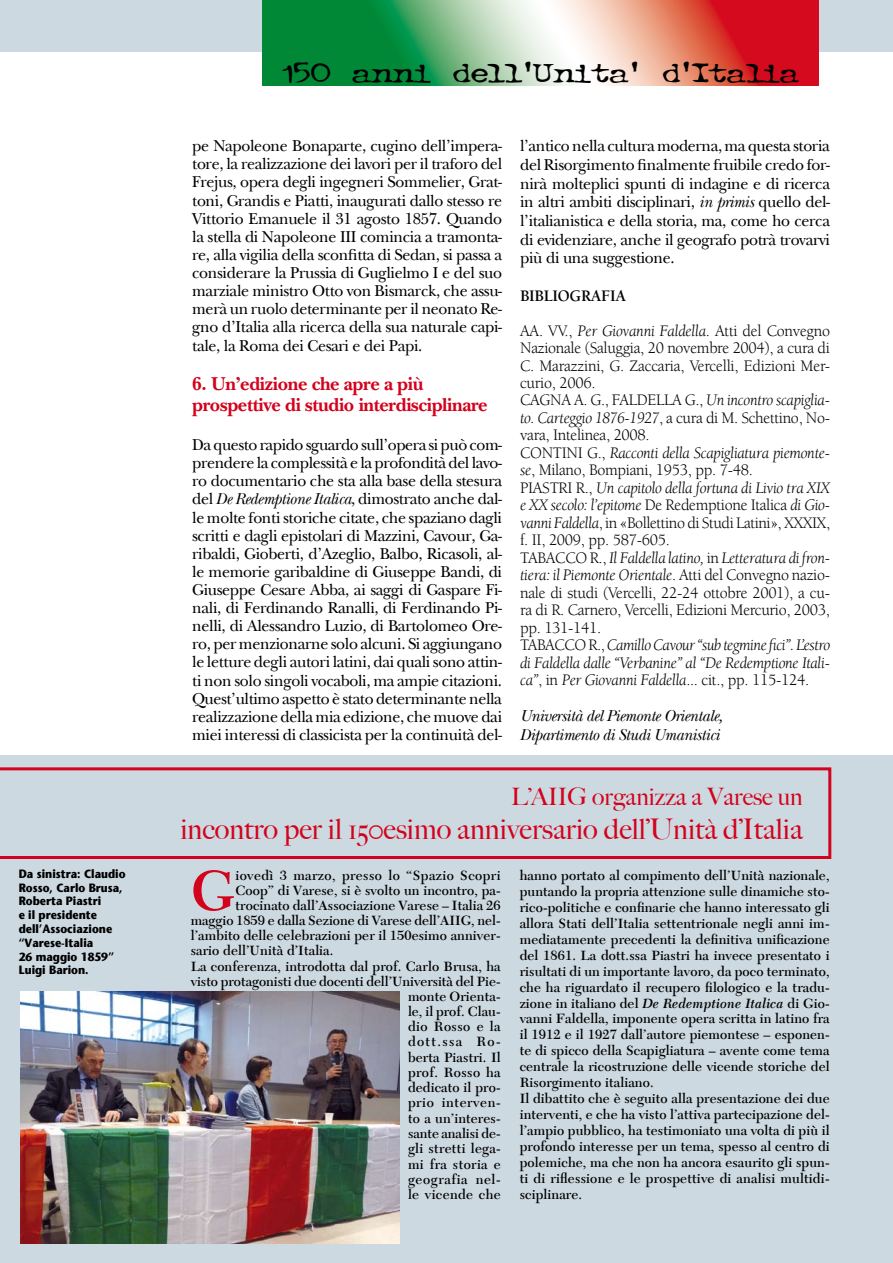
<style>
.page{position:relative;width:893px;height:1263px;background:#fff}
.page>*{position:absolute;margin:0;border:0;box-sizing:border-box;transform-origin:0 0}
.t1{font:600 59.4px "New Caledonia";color:#d3021d}
.t2{font:30px "Typewriter OS Oldstyle";color:#000;scale:1.35 1}
.t3{font:500 28.5px "Big Caslon";color:#d3021d}
.t4{font:500 24px "Big Caslon";color:#d3021d}
.t5{font:700 19.5px/21.1px "New Baskerville";letter-spacing:-.02em;color:#d3021d}
.t6{font:16.5px/18.1px "New Baskerville";letter-spacing:-.02em;color:#000;text-align:justify}
.t7{font:16.5px/17.4px "Berkeley";letter-spacing:-.02em;color:#000}
.t8{font:italic 16.5px/18.6px "New Baskerville";letter-spacing:-.02em;color:#000}
.t9{font:600 14.1px/15.9px "New Caledonia";letter-spacing:.01em;color:#000}
.t10{font:600 14.1px "New Caledonia";letter-spacing:.03em;color:#000}
.t11{font:600 14.1px "New Caledonia";letter-spacing:.045em;color:#000}
.t12{font:600 14.1px "New Caledonia";letter-spacing:.095em;color:#000}
.t13{font:700 12px/13.8px "Stone Sans";color:#000;scale:.9 1}
.s1{font-style:italic}
.s2{font-weight:700}
</style>
<div class="page">
<div style="left:0;top:0;width:893px;height:51px;background:#cdd9e0"></div>
<div style="left:0;top:755px;width:893px;height:508px;background:#cdd9e0"></div>
<svg style="left:263px;top:0;width:556px;height:85px;background:#979371"></svg>
<svg style="left:0;top:767px;width:831px;height:92px"></svg>
<img style="left:20px;top:992px;width:379px;height:251px">
<p class="t13" style="left:19px;top:866px;width:120px">Da sinistra: Claudio<br>Rosso, Carlo Brusa,<br>Roberta Piastri<br>e il presidente dell’Associazione “Varese-Italia<br>26 maggio 1859”<br>Luigi Barion.</p>
<h2 class="t2" style="left:282px;top:56px;width:385px">150 anni dell'Unita' d'Italia</h2>
<p class="t6" style="left:192px;top:137px;width:311px">pe Napoleone Bonaparte, cugino dell’impera&shy;tore, la realizzazione dei lavori per il traforo del Frejus, opera degli ingegneri Sommelier, Grat&shy;toni, Grandis e Piatti, inaugurati dallo stesso re Vittorio Emanuele il 31 agosto 1857. Quando la stella di Napoleone III comincia a tramonta&shy;re, alla vigilia della sconfitta di Sedan, si passa a considerare la Prussia di Guglielmo I e del suo marziale ministro Otto von Bismarck, che assu&shy;merà un ruolo determinante per il neonato Re&shy;gno d’Italia alla ricerca della sua naturale capi&shy;tale, la Roma dei Cesari e dei Papi.</p>
<p class="t5" style="left:192px;top:373px;width:297px">6. Un’edizione che apre a più prospettive di studio interdisciplinare</p>
<p class="t6" style="left:192px;top:435px;width:311px">Da questo rapido sguardo sull’opera si può com&shy;prendere la complessità e la profondità del lavo&shy;ro documentario che sta alla base della stesura del <span class="s1">De Redemptione Italica</span>, dimostrato anche dal&shy;le molte fonti storiche citate, che spaziano dagli scritti e dagli epistolari di Mazzini, Cavour, Ga&shy;ribaldi, Gioberti, d’Azeglio, Balbo, Ricasoli, al&shy;le memorie garibaldine di Giuseppe Bandi, di Giuseppe Cesare Abba, ai saggi di Gaspare Fi&shy;nali, di Ferdinando Ranalli, di Ferdinando Pi&shy;nelli, di Alessandro Luzio, di Bartolomeo Ore&shy;ro, per menzionarne solo alcuni. Si aggiungano le letture degli autori latini, dai quali sono attin&shy;ti non solo singoli vocaboli, ma ampie citazioni.<br>Quest’ultimo aspetto è stato determinante nella realizzazione della mia edizione, che muove dai miei interessi di classicista per la continuità del-</p>
<p class="t6" style="left:520px;top:136px;width:311px;line-height:18.6px">l’antico nella cultura moderna, ma questa storia del Risorgimento finalmente fruibile credo for&shy;nirà molteplici spunti di indagine e di ricerca in altri ambiti disciplinari, <span class="s1">in primis</span> quello del&shy;l’italianistica e della storia, ma, come ho cerca di evidenziare, anche il geografo potrà trovarvi più di una suggestione.</p>
<p class="t7" style="left:520px;top:278px;width:311px;line-height:35px"><span class="s2">BIBLIOGRAFIA<br></span>AA. VV., <span class="s1">Per Giovanni Faldella</span>. Atti del Convegno</p>
<p class="t7" style="left:520px;top:339px;width:312px">Nazionale (Saluggia, 20 novembre 2004), a cura di C. Marazzini, G. Zaccaria, Vercelli, Edizioni Mer&shy;curio, 2006.<br>CAGNA A. G., FALDELLA G., <span class="s1">Un incontro scapiglia&shy;to. Carteggio 1876-1927</span>, a cura di M. Schettino, No&shy;vara, Intelinea, 2008.<br>CONTINI G., <span class="s1">Racconti della Scapigliatura piemonte&shy;se</span>, Milano, Bompiani, 1953, pp. 7-48.<br>PIASTRI R., <span class="s1">Un capitolo della fortuna di Livio tra XIX e XX secolo: l’epitome</span> De Redemptione Italica <span class="s1">di Gio&shy;vanni Faldella</span>, in «Bollettino di Studi Latini», XXXIX, f. II, 2009, pp. 587-605.<br>TABACCO R., <span class="s1">Il Faldella latino,</span> in <span class="s1">Letteratura di fron&shy;tiera: il Piemonte Orientale</span>. Atti del Convegno nazio&shy;nale di studi (Vercelli, 22-24 ottobre 2001), a cu&shy;ra di R. Carnero, Vercelli, Edizioni Mercurio, 2003, pp. 131-141.<br>TABACCO R., <span class="s1">Camillo Cavour “sub tegmine fici”. L’estro di Faldella dalle “Verbanine” al “De Redemptione Itali&shy;ca”</span>, in <span class="s1">Per Giovanni Faldella</span>... cit., pp. 115-124.</p>
<p class="t8" style="left:520px;top:707px;width:204px">Università del Piemonte Orientale,<br>Dipartimento di Studi Umanistici</p>
<h3 class="t4" style="left:511px;top:782px;width:293px">L’AIIG organizza a Varese un</h3>
<h3 class="t3" style="left:180px;top:812px;width:624px">incontro per il 150esimo anniversario dell’Unità d’Italia</h3>
<h1 class="t1" style="left:191px;top:855px;width:46px">G</h1>
<p class="t10" style="left:235px;top:867px;width:267px">iovedì 3 marzo, presso lo “Spazio Scopri</p>
<p class="t9" style="left:235px;top:882px;width:267px">Coop” di Varese, si è svolto un incontro, pa-</p>
<p class="t9" style="left:235px;top:898px;width:267px">trocinato dall’Associazione Varese – Italia 26</p>
<p class="t9" style="left:191px;top:913px;width:311px">maggio 1859 e dalla Sezione di Varese dell’Aii g, nel-</p>
<p class="t9" style="left:191px;top:928px;width:311px">l’ambito delle celebrazioni per il 150esimo anniver-</p>
<p class="t9" style="left:191px;top:943px;width:144px">sario dell’Unità d’Italia.</p>
<p class="t9" style="left:191px;top:958px;width:311px">La conferenza, introdotta dal prof. Carlo Brusa, ha</p>
<p class="t9" style="left:191px;top:973px;width:311px">visto protagonisti due docenti dell’Università del Pie-</p>
<p class="t9" style="left:408px;top:988px;width:94px">monte Orienta-</p>
<p class="t9" style="left:408px;top:1004px;width:94px">le, il prof. Clau-</p>
<p class="t10" style="left:408px;top:1018px;width:94px">dio Rosso e la</p>
<p class="t12" style="left:408px;top:1033px;width:94px">dott.ssa Ro-</p>
<p class="t9" style="left:408px;top:1049px;width:94px">berta Piastri. Il</p>
<p class="t9" style="left:408px;top:1064px;width:94px">prof. Rosso ha</p>
<p class="t9" style="left:408px;top:1080px;width:94px">dedicato il pro-</p>
<p class="t11" style="left:408px;top:1094px;width:94px">prio interven-</p>
<p class="t9" style="left:408px;top:1110px;width:94px">to a un’interes-</p>
<p class="t9" style="left:408px;top:1125px;width:94px">sante analisi de-</p>
<p class="t9" style="left:408px;top:1141px;width:94px">gli stretti lega-</p>
<p class="t10" style="left:408px;top:1155px;width:94px">mi fra storia e</p>
<p class="t11" style="left:408px;top:1171px;width:94px">geografia nel-</p>
<p class="t9" style="left:408px;top:1186px;width:94px">le vicende che</p>
<p class="t9" style="left:520px;top:867px;width:311px">hanno portato al compimento dell’Unità nazionale, puntando la propria attenzione sulle dinamiche sto&shy;rico-politiche e confinarie che hanno interessato gli allora Stati dell’Italia settentrionale negli anni im&shy;mediatamente precedenti la definitiva unificazione del 1861. La dott.ssa Piastri ha invece presentato i risultati di un importante lavoro, da poco terminato, che ha riguardato il recupero filologico e la tradu&shy;zione in italiano del <span class="s1">De Redemptione Italica</span> di Gio&shy;vanni Faldella, imponente opera scritta in latino fra il 1912 e il 1927 dall’autore piemontese – esponen&shy;te di spicco della Scapigliatura – avente come tema centrale la ricostruzione delle vicende storiche del Risorgimento italiano.<br>Il dibattito che è seguito alla presentazione dei due interventi, e che ha visto l’attiva partecipazione del&shy;l’ampio pubblico, ha testimoniato una volta di più il profondo interesse per un tema, spesso al centro di polemiche, ma che non ha ancora esaurito gli spun&shy;ti di riflessione e le prospettive di analisi multidi&shy;sciplinare.</p>
</div>
